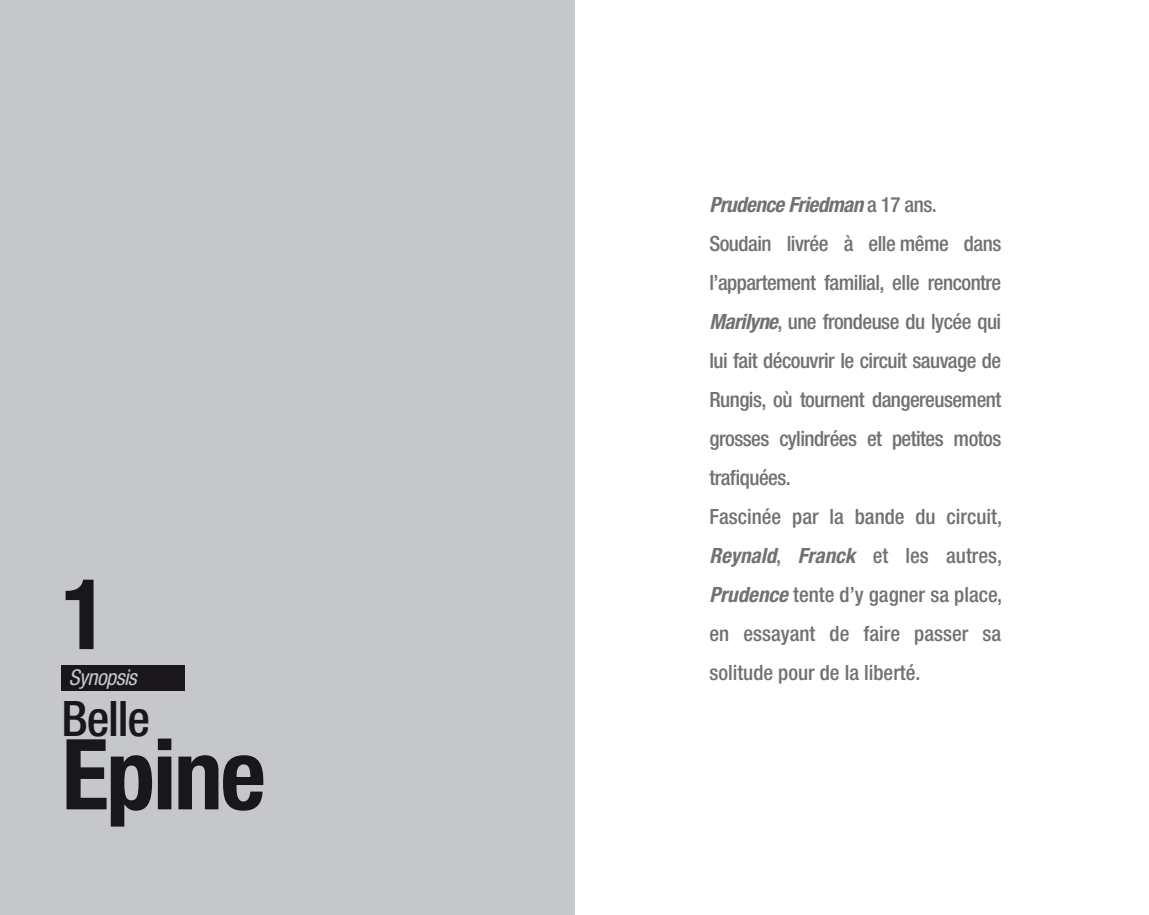
<style>
.page{position:relative;width:1149px;height:915px;background:#fff}
.page>*{position:absolute;margin:0;border:0;box-sizing:border-box;transform-origin:0 0}
.t1{font:700 condensed 97.95px "Helvetica Neue";letter-spacing:-.025em;color:#1a171c}
.t2{font:500 condensed 49.05px "Helvetica Neue";letter-spacing:-.025em;color:#1a171c}
.t3{font:italic condensed 21.75px "Helvetica Neue";letter-spacing:-.025em;color:#c6c7c9}
.t4{font:500 condensed 21px/39px "Helvetica Neue";letter-spacing:-.015em;color:#707173;text-align:justify}
.t5{font:italic 700 condensed 21px "Helvetica Neue";letter-spacing:-.025em;color:#707173}
.s1{font-weight:500;font-style:normal}
.s2{font-weight:700;font-style:italic}
</style>
<div class="page">
<div style="left:0;top:0;width:574px;height:914px;background:#c6c7c9"></div>
<div style="left:62px;top:664px;width:123px;height:26px;background:#1a171c"></div>
<p class="t1" style="left:62px;top:554px;width:49px">1</p>
<p class="t3" style="left:69px;top:664px;width:69px">Synopsis</p>
<p class="t2" style="left:62px;top:689px;width:90px">Belle</p>
<p class="t1" style="left:62px;top:714px;width:206px">Epine</p>
<p class="t5" style="left:709px;top:192px;width:229px">Prudence Friedman <span class="s1">a 17 ans.</span></p>
<p class="t4" style="left:709px;top:224px;width:293px">Soudain livrée à elle‐même dans l’appartement familial, elle rencontre <span class="s2">Marilyne</span>, une frondeuse du lycée qui lui fait découvrir le circuit sauvage de Rungis, où tournent dangereusement grosses cylindrées et petites motos trafiquées.</p>
<p class="t4" style="left:709px;top:497px;width:294px">Fascinée par la bande du circuit, <span class="s2">Reynald</span>, <span class="s2">Franck</span> et les autres, <span class="s2">Prudence</span> tente d’y gagner sa place, en essayant de faire passer sa solitude pour de la liberté.</p>
</div>
